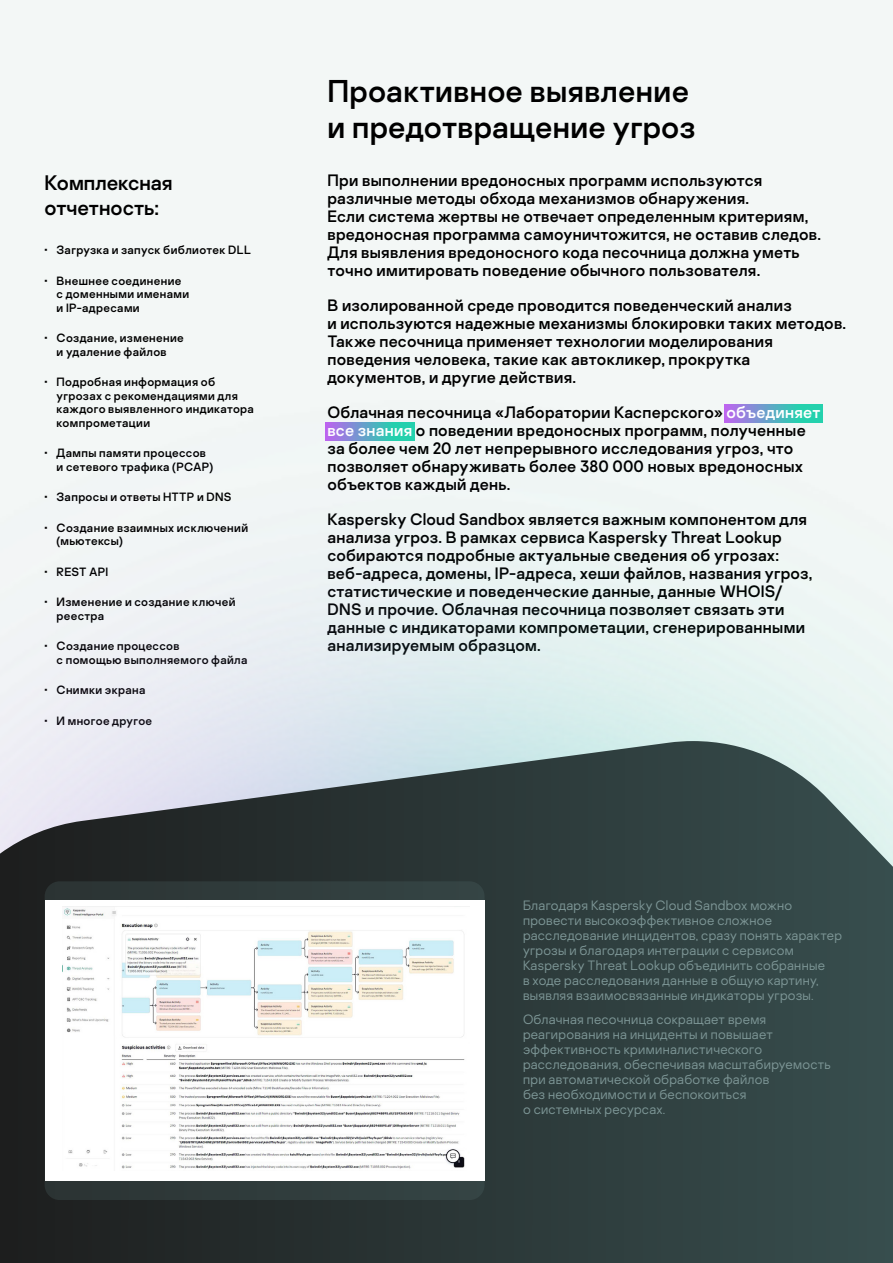
<style>
.page{position:relative;width:893px;height:1263px;background:#f3f7f6}
.page>*{position:absolute;margin:0;border:0;box-sizing:border-box;transform-origin:0 0}
.t1{font:31.5px/36px "Kaspersky Sans";letter-spacing:.01em;color:#000}
.t2{font:21px/25.5px "Kaspersky Sans";color:#000}
.t3{font:16.5px/18px "Kaspersky Sans";letter-spacing:.015em;color:#000}
.t4{font:300 13.5px/15px "Kaspersky Sans";letter-spacing:.02em;color:#7d9696}
.t5{font:12px/13.5px "Kaspersky Sans";letter-spacing:.03em;color:#000}
.s1{color:#fff}
</style>
<div class="page">
<img style="left:50px;top:404px;width:831px;height:337px">
<svg style="left:0;top:741px;width:893px;height:522px"></svg>
<div style="left:45px;top:881px;width:440px;height:319px;background:#303c3c;border-radius:15px"></div>
<div style="left:45px;top:900px;width:440px;height:281px;background:#fff"></div>
<img style="left:64px;top:907px;width:401px;height:262px">
<p class="t2" style="left:45px;top:170px;width:130px">Комплексная отчетность:</p>
<p class="t5" style="left:45px;top:243px;width:208px">• Загрузка и запуск библиотек DLL</p>
<p class="t5" style="left:57px;top:274px;width:134px;text-indent:-12px">• Внешнее соединение с доменными именами и IP-адресами</p>
<p class="t5" style="left:45px;top:331px;width:141px;text-align:center">• Создание, изменение и удаление файлов</p>
<p class="t5" style="left:57px;top:375px;width:199px;text-indent:-12px">• Подробная информация об угрозах с рекомендациями для каждого выявленного индикатора компрометации</p>
<p class="t5" style="left:57px;top:446px;width:158px;text-indent:-12px">• Дампы памяти процессов и сетевого трафика (PCAP)</p>
<p class="t5" style="left:45px;top:490px;width:188px">• Запросы и ответы HTTP и DNS</p>
<p class="t5" style="left:57px;top:521px;width:193px;text-indent:-12px">• Создание взаимных исключений (мьютексы)</p>
<p class="t5" style="left:45px;top:565px;width:65px">• REST API</p>
<p class="t5" style="left:57px;top:595px;width:180px;text-indent:-12px">• Изменение и создание ключей реестра</p>
<p class="t5" style="left:57px;top:639px;width:192px;text-indent:-12px">• Создание процессов<br>с помощью выполняемого файла</p>
<p class="t5" style="left:45px;top:683px;width:102px">• Снимки экрана</p>
<p class="t5" style="left:45px;top:714px;width:109px">• И многое другое</p>
<h1 class="t1" style="left:327px;top:73px;width:369px">Проактивное выявление и предотвращение угроз</h1>
<p class="t3" style="left:327px;top:171px;width:495px">При выполнении вредоносных программ используются различные методы обхода механизмов обнаружения.<br>Если система жертвы не отвечает определенным критериям, вредоносная программа самоуничтожится, не оставив следов.<br>Для выявления вредоносного кода песочница должна уметь точно имитировать поведение обычного пользователя.</p>
<p class="t3" style="left:327px;top:296px;width:520px">В изолированной среде проводится поведенческий анализ<br>и используются надежные механизмы блокировки таких методов.<br>Также песочница применяет технологии моделирования поведения человека, такие как автокликер, прокрутка документов, и другие действия.</p>
<p class="t3" style="left:327px;top:403px;width:494px">Облачная песочница «Лаборатории Касперского» <span class="s1">объединяет все знания</span> о поведении вредоносных программ, полученные за более чем 20 лет непрерывного исследования угроз, что позволяет обнаруживать более 380 000 новых вредоносных объектов каждый день.</p>
<p class="t3" style="left:327px;top:510px;width:487px">Kaspersky Cloud Sandbox является важным компонентом для анализа угроз. В рамках сервиса Kaspersky Threat Lookup собираются подробные актуальные сведения об угрозах: веб-адреса, домены, IP-адреса, хеши файлов, названия угроз, статистические и поведенческие данные, данные WHOIS/ DNS и прочие. Облачная песочница позволяет связать эти данные с индикаторами компрометации, сгенерированными анализируемым образцом.</p>
<p class="t4" style="left:523px;top:898px;width:321px">Благодаря Kaspersky Cloud Sandbox можно провести высокоэффективное сложное расследование инцидентов, сразу понять характер угрозы и благодаря интеграции с сервисом Kaspersky Threat Lookup объединить собранные<br>в ходе расследования данные в общую картину, выявляя взаимосвязанные индикаторы угрозы.</p>
<p class="t4" style="left:523px;top:1011px;width:309px">Облачная песочница сокращает время реагирования на инциденты и повышает эффективность криминалистического расследования, обеспечивая масштабируемость при автоматической обработке файлов<br>без необходимости и беспокоиться<br>о системных ресурсах.</p>
</div>
